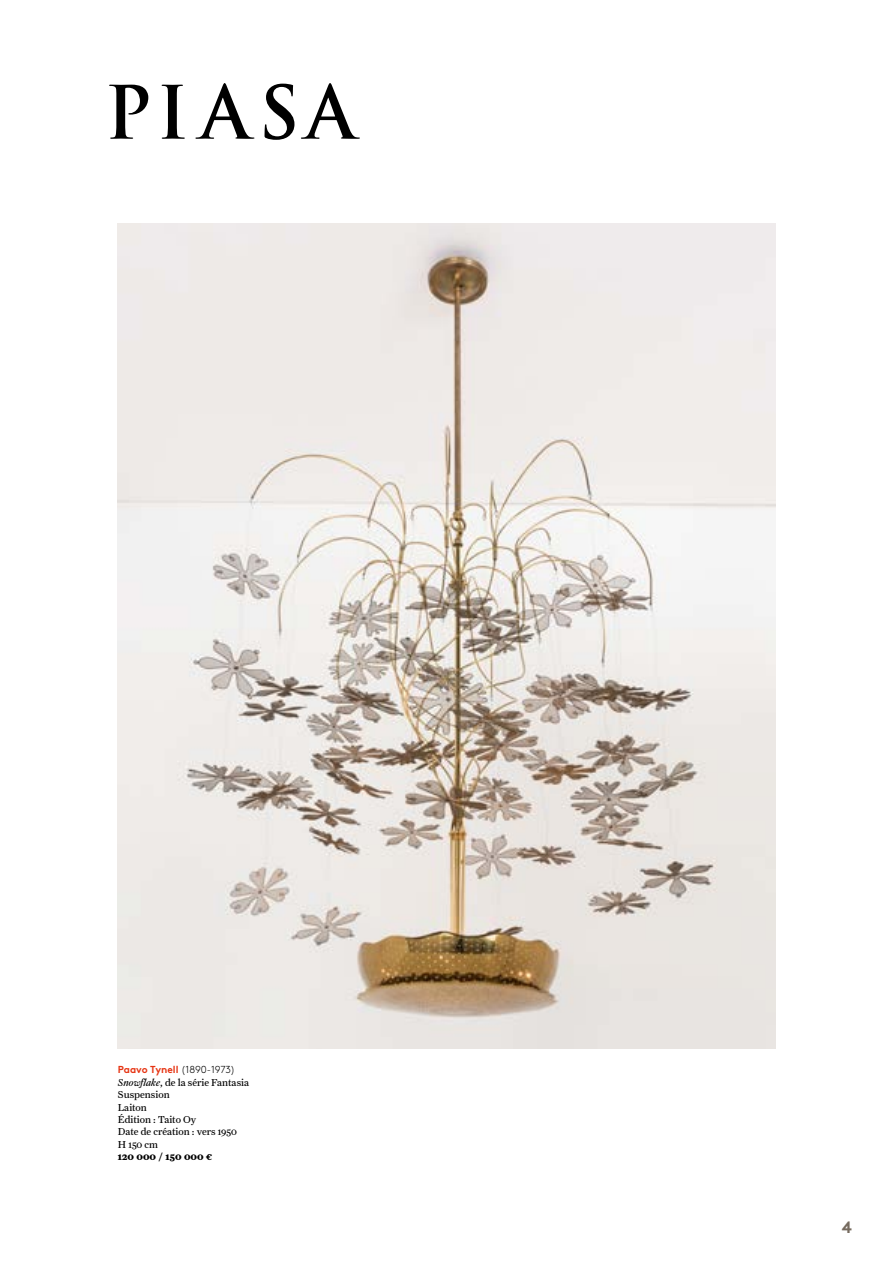
<style>
.page{position:relative;width:893px;height:1263px;background:#fff}
.page>*{position:absolute;margin:0;border:0;box-sizing:border-box;transform-origin:0 0}
.t1{font:700 16.5px "Brown Pro";color:#766b5f}
.t2{font:10.2px/12.1px "Farnham Text";color:#000}
.t3{font:700 10.2px "Brown Pro";color:#e63312}
.t4{font:700 10.2px "Farnham Text";color:#000}
.s1{font-weight:300;color:#000}
.s2{font-family:"Farnham Text Regular Ital LF"}
</style>
<div class="page">
<svg style="left:109px;top:85px;width:39px;height:54px"></svg>
<svg style="left:162px;top:85px;width:23px;height:54px"></svg>
<svg style="left:195px;top:83px;width:59px;height:56px"></svg>
<svg style="left:265px;top:84px;width:29px;height:56px"></svg>
<svg style="left:301px;top:83px;width:59px;height:56px"></svg>
<img style="left:118px;top:223px;width:657px;height:825px">
<p class="t3" style="left:118px;top:1061px;width:119px">Paavo Tynell <span class="s1">(1890-1973)</span></p>
<p class="t2" style="left:118px;top:1076px;width:133px"><span class="s2">Snowflake</span>, de la série Fantasia<br>Suspension<br>Laiton<br>Édition : Taito Oy<br>Date de création : vers 1950</p>
<p class="t2" style="left:118px;top:1138px;width:42px">H 150 cm</p>
<p class="t4" style="left:118px;top:1151px;width:96px">120 000 / 150 000 €</p>
<h1 class="t1" style="left:842px;top:1214px;width:12px">4</h1>
</div>
